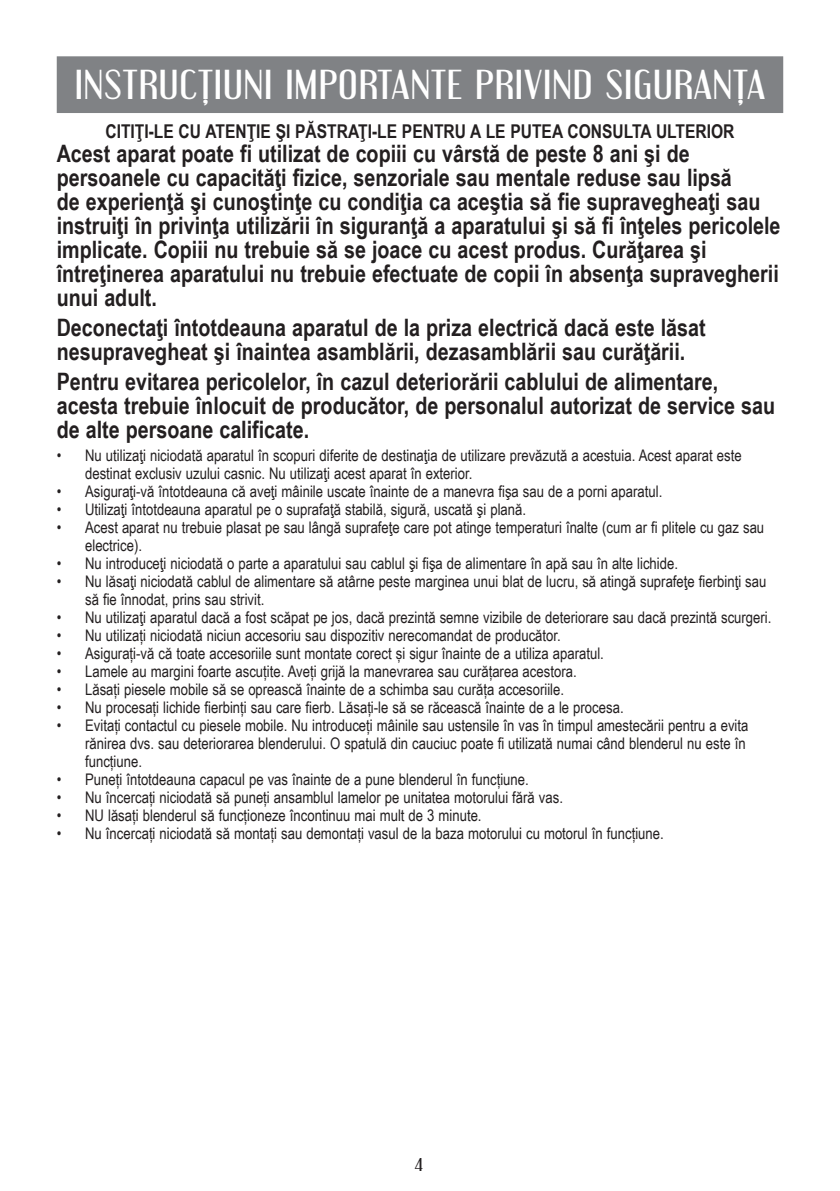
<style>
.page{position:relative;width:840px;height:1191px;background:#fff}
.page>*{position:absolute;margin:0;border:0;box-sizing:border-box;transform-origin:0 0}
.t1{font:36px "Engebrechtre Rg";letter-spacing:.025em;color:#fff}
.Mandatory{font:700 24px/24px "Arial Narrow";color:#231f20}
.Body{font:700 24px/24px "Arial Narrow";color:#231f20}
.t2{font:700 19px "Arial Narrow";color:#231f20}
.t3{font:16px/18px "Arial Narrow";color:#231f20}
.t4{font:16px "Engebrechtre Rg";color:#231f20}
</style>
<div class="page">
<div style="left:57px;top:56px;width:725px;height:57px;background:#808285"></div>
<p class="t1" style="left:75px;top:62px;width:691px">INSTRUCŢIUNI IMPORTANTE PRIVIND SIGURANŢA</p>
<p class="t2" style="left:105px;top:117px;width:630px">CITIŢI-LE CU ATENŢIE ŞI PĂSTRAŢI-LE PENTRU A LE PUTEA CONSULTA ULTERIOR</p>
<p class="Mandatory" style="left:57px;top:141px;width:725px">Acest aparat poate fi utilizat de copiii cu vârstă de peste 8 ani şi de persoanele cu capacităţi fizice, senzoriale sau mentale reduse sau lipsă<br>de experienţă şi cunoştinţe cu condiţia ca aceştia să fie supravegheaţi sau instruiţi în privinţa utilizării în siguranţă a aparatului şi să fi înţeles pericolele implicate. Copiii nu trebuie să se joace cu acest produs. Curăţarea şi întreţinerea aparatului nu trebuie efectuate de copii în absenţa supravegherii unui adult.</p>
<p class="Body" style="left:57px;top:314px;width:650px">Deconectaţi întotdeauna aparatul de la priza electrică dacă este lăsat nesupravegheat şi înaintea asamblării, dezasamblării sau curăţării.</p>
<p class="Body" style="left:57px;top:368px;width:719px">Pentru evitarea pericolelor, în cazul deteriorării cablului de alimentare, acesta trebuie înlocuit de producător, de personalul autorizat de service sau de alte persoane calificate.</p>
<p class="t3" style="left:85px;top:446px;width:657px;text-indent:-28px">• Nu utilizaţi niciodată aparatul în scopuri diferite de destinaţia de utilizare prevăzută a acestuia. Acest aparat este destinat exclusiv uzului casnic. Nu utilizaţi acest aparat în exterior.</p>
<p class="t3" style="left:57px;top:482px;width:606px">• Asiguraţi-vă întotdeauna că aveţi mâinile uscate înainte de a manevra fişa sau de a porni aparatul.</p>
<p class="t3" style="left:57px;top:500px;width:470px">• Utilizaţi întotdeauna aparatul pe o suprafaţă stabilă, sigură, uscată şi plană.</p>
<p class="t3" style="left:85px;top:518px;width:680px;text-indent:-28px">• Acest aparat nu trebuie plasat pe sau lângă suprafeţe care pot atinge temperaturi înalte (cum ar fi plitele cu gaz sau electrice).</p>
<p class="t3" style="left:57px;top:554px;width:622px">• Nu introduceţi niciodată o parte a aparatului sau cablul şi fişa de alimentare în apă sau în alte lichide.</p>
<p class="t3" style="left:85px;top:572px;width:682px;text-indent:-28px">• Nu lăsaţi niciodată cablul de alimentare să atârne peste marginea unui blat de lucru, să atingă suprafeţe fierbinţi sau să fie înnodat, prins sau strivit.</p>
<p class="t3" style="left:57px;top:608px;width:715px">• Nu utilizaţi aparatul dacă a fost scăpat pe jos, dacă prezintă semne vizibile de deteriorare sau dacă prezintă scurgeri.</p>
<p class="t3" style="left:57px;top:626px;width:505px">• Nu utilizați niciodată niciun accesoriu sau dispozitiv nerecomandat de producător.</p>
<p class="t3" style="left:57px;top:644px;width:548px">• Asigurați-vă că toate accesoriile sunt montate corect și sigur înainte de a utiliza aparatul.</p>
<p class="t3" style="left:57px;top:662px;width:521px">• Lamele au margini foarte ascuțite. Aveți grijă la manevrarea sau curățarea acestora.</p>
<p class="t3" style="left:57px;top:680px;width:508px">• Lăsați piesele mobile să se oprească înainte de a schimba sau curăța accesoriile.</p>
<p class="t3" style="left:57px;top:698px;width:568px">• Nu procesați lichide fierbinți sau care fierb. Lăsați-le să se răcească înainte de a le procesa.</p>
<p class="t3" style="left:85px;top:716px;width:664px;text-indent:-28px">• Evitați contactul cu piesele mobile. Nu introduceți mâinile sau ustensile în vas în timpul amestecării pentru a evita rănirea dvs. sau deteriorarea blenderului. O spatulă din cauciuc poate fi utilizată numai când blenderul nu este în funcțiune.</p>
<p class="t3" style="left:57px;top:770px;width:473px">• Puneți întotdeauna capacul pe vas înainte de a pune blenderul în funcțiune.</p>
<p class="t3" style="left:57px;top:788px;width:507px">• Nu încercați niciodată să puneți ansamblul lamelor pe unitatea motorului fără vas.</p>
<p class="t3" style="left:57px;top:806px;width:426px">• NU lăsați blenderul să funcționeze încontinuu mai mult de 3 minute.</p>
<p class="t3" style="left:57px;top:824px;width:608px">• Nu încercați niciodată să montați sau demontați vasul de la baza motorului cu motorul în funcțiune.</p>
<p class="t4" style="left:414px;top:1154px;width:10px">4</p>
</div>
